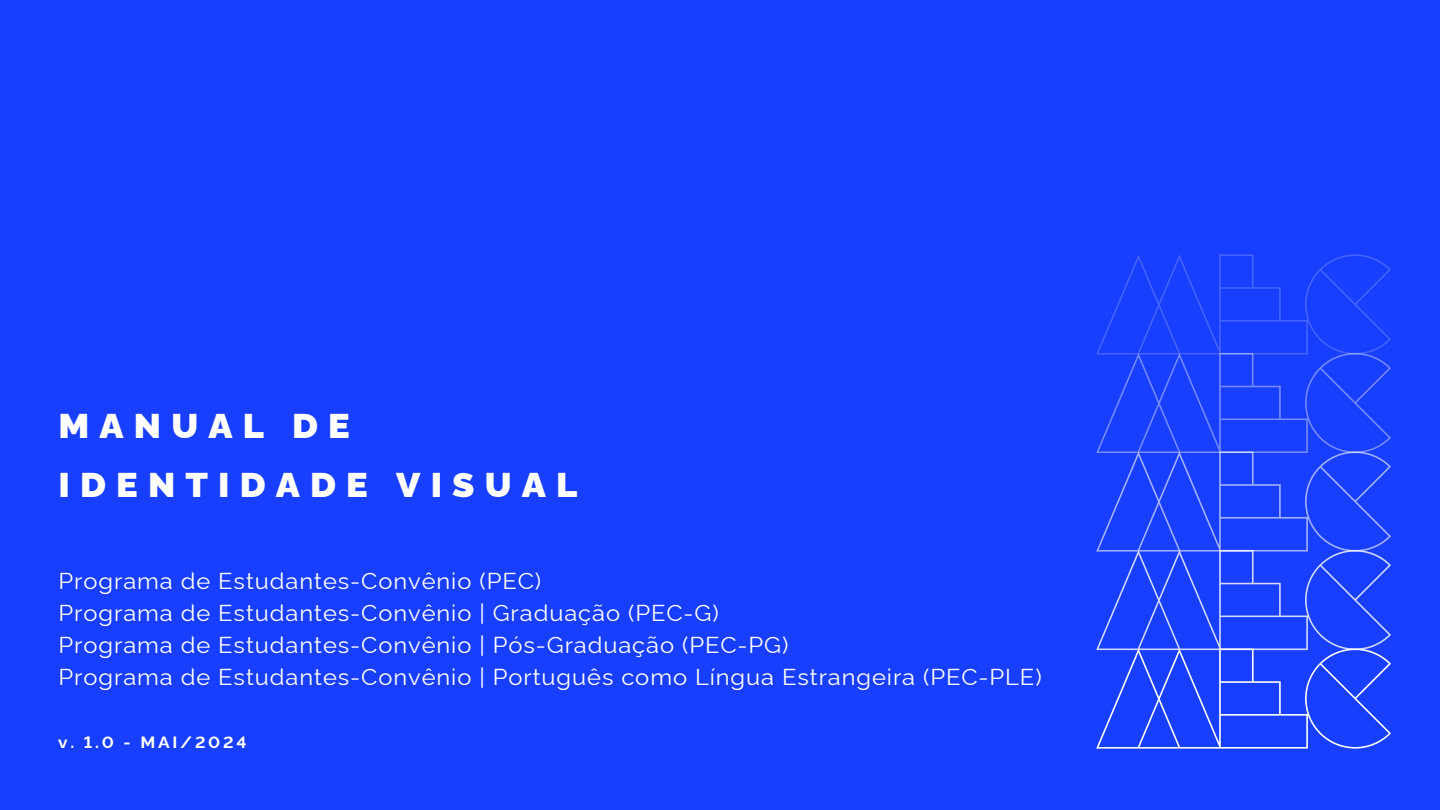
<style>
.page{position:relative;width:1440px;height:810px;background:#183eff}
.page>*{position:absolute;margin:0;border:0;box-sizing:border-box;transform-origin:0 0}
.t1{font:900 34.35px/59.3px "Rawline";letter-spacing:.28em;color:#fff;scale:1.05 1}
.t2{font:22.5px/32.2px "Rawline";letter-spacing:.04em;color:#fff;scale:1.05 1}
.t3{font:700 16.35px "Rawline";letter-spacing:.16em;color:#fff;scale:1.05 1}
</style>
<div class="page">
<svg style="left:1096px;top:254px;width:295px;height:495px"></svg>
<h1 class="t1" style="left:59px;top:393px;width:495px">MANUAL DE<br>IDENTIDADE VISUAL</h1>
<p class="t2" style="left:59px;top:562px;width:938px">Programa de Estudantes-Convênio (PEC)<br>Programa de Estudantes-Convênio | Graduação (PEC-G)<br>Programa de Estudantes-Convênio | Pós-Graduação (PEC-PG)<br>Programa de Estudantes-Convênio | Português como Língua Estrangeira (PEC-PLE)</p>
<p class="t3" style="left:58px;top:730px;width:181px">v. 1.0 - MAI/2024</p>
</div>
